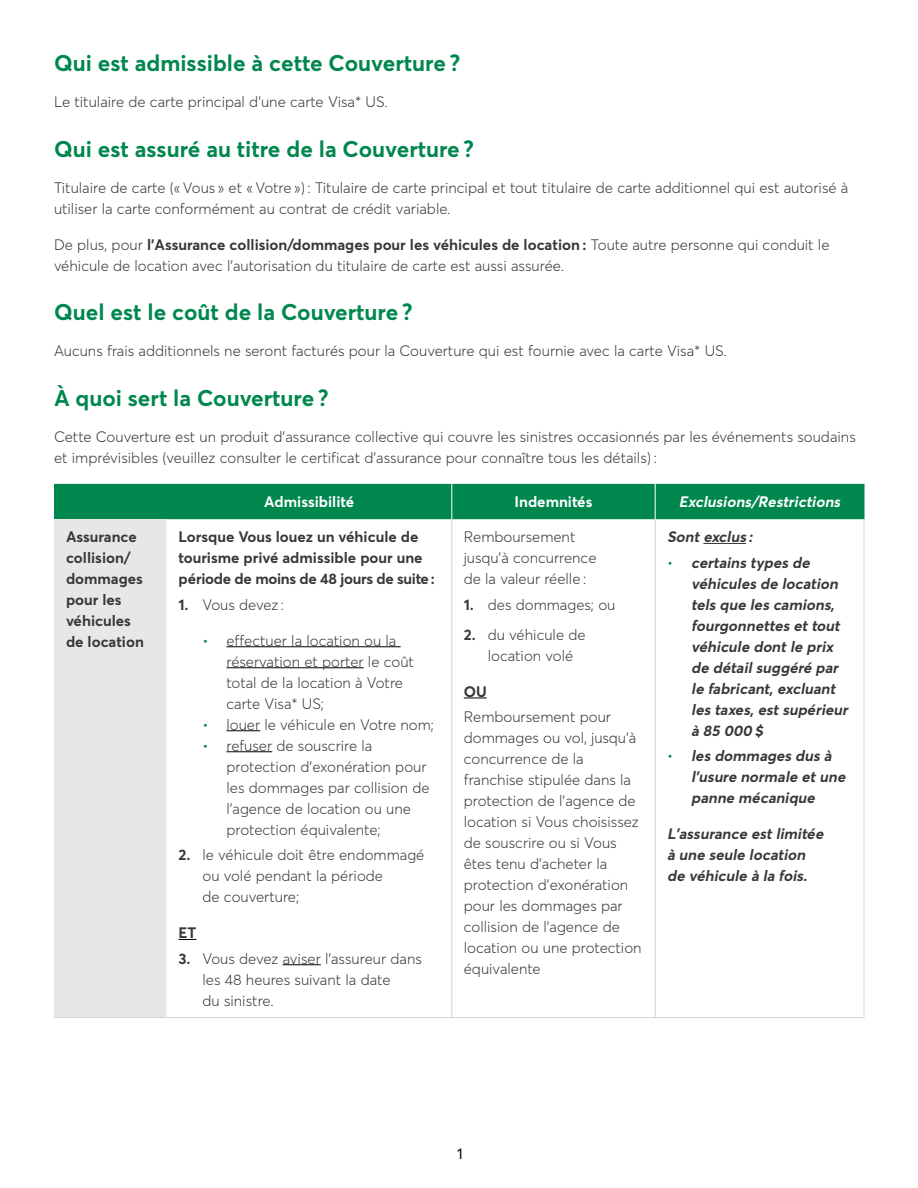
<style>
.page{position:relative;width:918px;height:1188px;background:#fff}
.page>*{position:absolute;margin:0;border:0;box-sizing:border-box;transform-origin:0 0}
.t1{font:700 22.5px "Averta";color:#00874e}
.t2{font:300 15px/21px "Averta";color:#383838}
.t3{font:italic 700 15px/21px "Averta";color:#383838}
.t4{font:700 15px/21px "Averta";color:#383838}
.t5{font:700 15px "Averta";color:#fff}
.t6{font:italic 700 15px "Averta";color:#fff}
.t7{font:15px "Averta";color:#000}
.s1{font-weight:700}
.s2{font-weight:300;font-style:normal;color:#00874e}
.s3{color:#00874e}
</style>
<div class="page">
<div style="left:54px;top:484px;width:810px;height:35px;background:#00874e"></div>
<div style="left:54px;top:519px;width:112px;height:499px;background:#e6e7e8"></div>
<svg style="left:166px;top:519px;width:698px;height:498px"></svg>
<hr style="left:166px;top:1017px;width:286px;height:1px;background:#d1d3d4">
<hr style="left:655px;top:1017px;width:209px;height:1px;background:#d1d3d4">
<hr style="left:452px;top:1017px;width:203px;height:1px;background:#d1d3d4">
<hr style="left:451px;top:519px;width:1px;height:498px;background:#d1d3d4">
<hr style="left:655px;top:519px;width:1px;height:498px;background:#d1d3d4">
<hr style="left:451px;top:484px;width:1px;height:35px;background:#fff">
<hr style="left:655px;top:484px;width:1px;height:35px;background:#fff">
<hr style="left:864px;top:484px;width:1px;height:35px;background:#00874e">
<hr style="left:864px;top:519px;width:1px;height:498px;background:#d7d7d7">
<hr style="left:54px;top:1017px;width:112px;height:1px;background:#d1d3d4">
<hr style="left:226px;top:647px;width:175px;height:1px;background:#000">
<hr style="left:226px;top:668px;width:138px;height:1px;background:#000">
<hr style="left:226px;top:731px;width:34px;height:1px;background:#000">
<hr style="left:226px;top:752px;width:46px;height:1px;background:#000">
<svg style="left:178px;top:939px;width:18px;height:1px"></svg>
<hr style="left:283px;top:965px;width:38px;height:1px;background:#000">
<svg style="left:464px;top:698px;width:23px;height:1px"></svg>
<hr style="left:703px;top:543px;width:43px;height:1px;background:#383838">
<h3 class="t1" style="left:54px;top:49px;width:408px">Qui est admissible à cette Couverture ?</h3>
<p class="t2" style="left:54px;top:91px;width:335px">Le titulaire de carte principal d’une carte Visa* US.</p>
<h3 class="t1" style="left:54px;top:135px;width:422px">Qui est assuré au titre de la Couverture ?</h3>
<p class="t2" style="left:54px;top:177px;width:796px">Titulaire de carte (« Vous » et « Votre ») : Titulaire de carte principal et tout titulaire de carte additionnel qui est autorisé à utiliser la carte conformément au contrat de crédit variable.</p>
<p class="t2" style="left:54px;top:234px;width:777px">De plus, pour <span class="s1">l’Assurance collision/dommages pour les véhicules de location :</span> Toute autre personne qui conduit le véhicule de location avec l’autorisation du titulaire de carte est aussi assurée.</p>
<h3 class="t1" style="left:54px;top:298px;width:360px">Quel est le coût de la Couverture ?</h3>
<p class="t2" style="left:54px;top:340px;width:674px">Aucuns frais additionnels ne seront facturés pour la Couverture qui est fournie avec la carte Visa* US.</p>
<h3 class="t1" style="left:54px;top:384px;width:276px">À quoi sert la Couverture ?</h3>
<p class="t2" style="left:54px;top:426px;width:803px">Cette Couverture est un produit d’assurance collective qui couvre les sinistres occasionnés par les événements soudains et imprévisibles (veuillez consulter le certificat d’assurance pour connaître tous les détails) :</p>
<p class="t5" style="left:264px;top:493px;width:91px">Admissibilité</p>
<p class="t5" style="left:515px;top:493px;width:79px">Indemnités</p>
<p class="t6" style="left:679px;top:493px;width:166px">Exclusions/Restrictions</p>
<p class="t4" style="left:66px;top:526px;width:79px">Assurance collision/ dommages pour les véhicules de location</p>
<p class="t4" style="left:178px;top:526px;width:258px">Lorsque Vous louez un véhicule de tourisme privé admissible pour une période de moins de 48 jours de suite :</p>
<p class="t2" style="left:464px;top:526px;width:134px">Remboursement jusqu’à concurrence de la valeur réelle :</p>
<p class="t2" style="left:464px;top:594px;width:153px"><span class="s1">1.</span> des dommages; ou</p>
<p class="t2" style="left:488px;top:624px;width:99px;text-indent:-24px"><span class="s1">2.</span> du véhicule de location volé</p>
<p class="t2" style="left:464px;top:678px;width:149px;line-height:25.5px"><span class="s1">OU<br></span>Remboursement pour</p>
<p class="t2" style="left:464px;top:727px;width:179px">dommages ou vol, jusqu’à concurrence de la franchise stipulée dans la protection de l’agence de location si Vous choisissez de souscrire ou si Vous êtes tenu d’acheter la protection d’exonération pour les dommages par collision de l’agence de location ou une protection équivalente</p>
<p class="t3" style="left:667px;top:526px;width:90px">Sontexclus :</p>
<p class="t3" style="left:691px;top:552px;width:161px;text-indent:-24px"><span class="s2">•</span> certains types de véhicules de location tels que les camions, fourgonnettes ettout véhicule dontle prix de détailsuggéré par le fabricant,excluant les taxes,estsupérieur à 85 000 $</p>
<p class="t3" style="left:691px;top:745px;width:159px;text-indent:-24px"><span class="s2">•</span> les dommages dus à l’usure normale etune panne mécanique</p>
<p class="t3" style="left:667px;top:823px;width:161px">L’assurance estlimitée à une seule location de véhicule à la fois.</p>
<p class="t2" style="left:178px;top:594px;width:107px"><span class="s1">1.</span> Vous devez :</p>
<p class="t2" style="left:226px;top:630px;width:189px;text-indent:-24px"><span class="s3">•</span> effectuer la location ou la réservation et porter le coût total de la location à Votre carte Visa* US;</p>
<p class="t2" style="left:202px;top:714px;width:233px"><span class="s3">•</span> louer le véhicule en Votre nom;</p>
<p class="t2" style="left:226px;top:735px;width:205px;text-indent:-24px"><span class="s3">•</span> refuser de souscrire la protection d’exonération pour les dommages par collision de l’agence de location ou une protection équivalente;</p>
<p class="t2" style="left:202px;top:844px;width:223px;text-indent:-24px"><span class="s1">2.</span> le véhicule doit être endommagé ou volé pendant la période<br>de couverture;</p>
<p class="t4" style="left:178px;top:922px;width:19px">ET</p>
<p class="t2" style="left:202px;top:948px;width:221px;text-indent:-24px"><span class="s1">3.</span> Vous devez aviser l’assureur dans les 48 heures suivant la date<br>du sinistre.</p>
<p class="t7" style="left:457px;top:1144px;width:7px">1</p>
</div>
